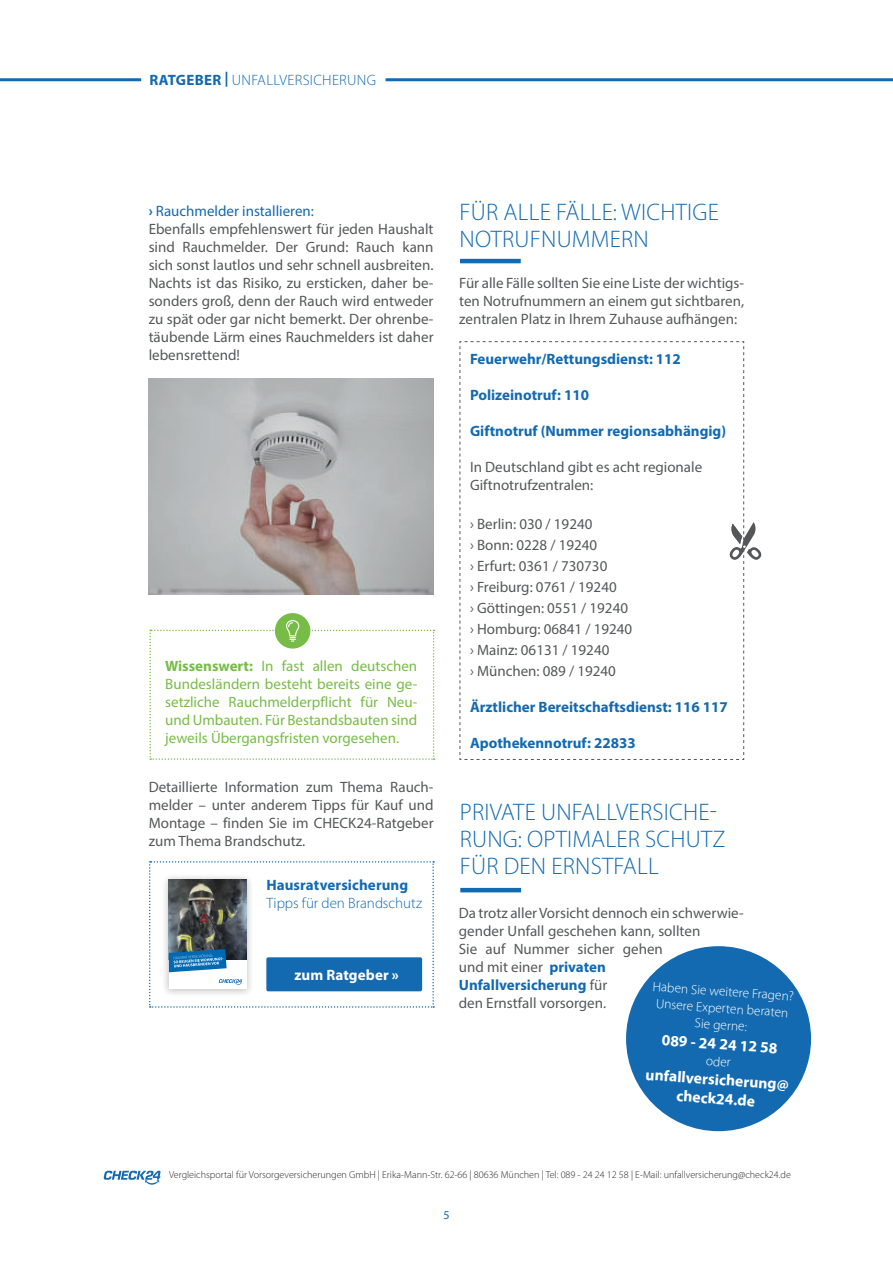
<style>
.page{position:relative;width:893px;height:1263px;background:#fff}
.page>*{position:absolute;margin:0;border:0;box-sizing:border-box;transform-origin:0 0}
.t1{font:300 24px/27px "Myriad Pro";letter-spacing:.01em;color:#136ab0}
.t2{font:700 15.6px/18.9px "Myriad Pro";color:#fff;text-align:center}
.t3{font:15px/18px "Myriad Pro";color:#555859}
.t4{font:15px/18px "Myriad Pro";color:#78bc48;text-align:justify}
.t5{font:700 15px "Myriad Pro";color:#136ab0}
.t6{font:300 15px "Myriad Pro";letter-spacing:.01em;color:#136ab0}
.t7{font:700 15px "Myriad Pro";letter-spacing:.01em;color:#fff}
.t8{font:300 13.35px/16.8px "Myriad Pro";color:#fff;text-align:center}
.t9{font:12px "Myriad Pro";color:#136ab0}
.t10{font:300 10.2px "Myriad Pro";color:#2b292a}
.s1{font-weight:700}
.s2{font-weight:700;color:#136ab0}
.s3{color:#136ab0}
</style>
<div class="page">
<hr style="left:0;top:78px;width:141px;height:3px;background:#136ab0">
<hr style="left:386px;top:78px;width:507px;height:3px;background:#136ab0">
<hr style="left:460px;top:888px;width:61px;height:4px;background:#136ab0">
<hr style="left:460px;top:259px;width:61px;height:4px;background:#136ab0">
<div style="left:626px;top:946px;width:185px;height:185px;background:#136ab0;border-radius:50%"></div>
<svg style="left:460px;top:341px;width:302px;height:419px"></svg>
<div style="left:275px;top:613px;width:35px;height:35px;background:#78bc48;border-radius:50%"></div>
<svg style="left:149px;top:621px;width:286px;height:139px"></svg>
<img style="left:149px;top:379px;width:284px;height:215px">
<svg style="left:104px;top:1171px;width:57px;height:13px"></svg>
<svg style="left:149px;top:861px;width:285px;height:147px"></svg>
<p class="t6" style="left:150px;top:73px;width:228px"><span class="s1">RATGEBER |</span> UNFALLVERSICHERUNG</p>
<p class="t3" style="left:149px;top:202px;width:286px"><span class="s2">›</span> <span class="s3">Rauchmelder installieren:<br></span>Ebenfalls empfehlenswert für jeden Haushalt sind Rauchmelder. Der Grund: Rauch kann sich sonst lautlos und sehr schnell ausbreiten.<br>Nachts ist das Risiko, zu ersticken, daher be&shy;sonders groß, denn der Rauch wird entweder zu spät oder gar nicht bemerkt. Der ohrenbe&shy;täubende Lärm eines Rauchmelders ist daher lebensrettend!</p>
<p class="t4" style="left:165px;top:657px;width:253px"><span class="s1">Wissenswert:</span> In fast allen deutschen Bundesländern besteht bereits eine ge&shy;setzliche Rauchmelderpflicht für Neu&shy;und Umbauten. Für Bestandsbauten sind jeweils Übergangsfristen vorgesehen.</p>
<p class="t3" style="left:149px;top:778px;width:286px;text-align:justify">Detaillierte Information zum Thema Rauch&shy;melder – unter anderem Tipps für Kauf und Montage – finden Sie im CHECK24-Ratgeber zum Thema Brandschutz.</p>
<p class="t5" style="left:266px;top:877px;width:143px">Hausratversicherung</p>
<p class="t6" style="left:266px;top:896px;width:157px">Tipps für den Brandschutz</p>
<p class="t7" style="left:294px;top:967px;width:106px">zum Ratgeber »</p>
<h1 class="t1" style="left:459px;top:200px;width:261px">FÜR ALLE FÄLLE: WICHTIGE<br>NOTRUFNUMMERN</h1>
<p class="t3" style="left:459px;top:274px;width:286px;text-align:justify">Für alle Fälle sollten Sie eine Liste der wichtigs&shy;ten Notrufnummern an einem gut sichtbaren, zentralen Platz in Ihrem Zuhause aufhängen:</p>
<p class="t5" style="left:470px;top:351px;width:212px">Feuerwehr/Rettungsdienst: 112</p>
<p class="t5" style="left:470px;top:387px;width:120px">Polizeinotruf: 110</p>
<p class="t5" style="left:470px;top:423px;width:258px">Giftnotruf (Nummer regionsabhängig)</p>
<p class="t3" style="left:470px;top:458px;width:234px">In Deutschland gibt es acht regionale<br>Giftnotrufzentralen:</p>
<p class="t3" style="left:470px;top:514px;width:164px;line-height:21px">› Berlin: 030 / 19240<br>› Bonn: 0228 / 19240<br>› Erfurt: 0361 / 730730<br>› Freiburg: 0761 / 19240<br>› Göttingen: 0551 / 19240 › Homburg: 06841 / 19240 › Mainz: 06131 / 19240<br>› München: 089 / 19240</p>
<p class="t5" style="left:470px;top:699px;width:259px">Ärztlicher Bereitschaftsdienst: 116 117</p>
<p class="t5" style="left:470px;top:735px;width:167px">Apothekennotruf: 22833</p>
<h1 class="t1" style="left:460px;top:800px;width:267px">PRIVATE UNFALLVERSICHE-<br>RUNG: OPTIMALER SCHUTZ<br>FÜR DEN ERNSTFALL</h1>
<p class="t3" style="left:459px;top:904px;width:286px">Da trotz aller Vorsicht dennoch ein schwerwie&shy;gender Unfall geschehen kann, sollten<br>Sie auf Nummer sicher gehen<br>und mit einer <span class="s2">privaten<br>Unfallversicherung</span> für<br>den Ernstfall vorsorgen.</p>
<p class="t8" style="left:653px;top:979px;width:143px;rotate:4deg">Haben Sie weitere Fragen?<br>Unsere Experten beraten<br>Sie gerne:</p>
<p class="t2" style="left:662px;top:1031px;width:118px;rotate:4deg">089 - 24 24 12 58</p>
<p class="t8" style="left:707px;top:1053px;width:26px;rotate:4deg">oder</p>
<p class="t2" style="left:646px;top:1066px;width:145px;rotate:4deg">unfallversicherung@ check24.de</p>
<p class="t10" style="left:169px;top:1170px;width:623px">Vergleichsportal für Vorsorgeversicherungen GmbH | Erika-Mann-Str. 62-66 | 80636 München | Tel: 089 - 24 24 12 58 | E-Mail: unfallversicherung@check24.de</p>
<p class="t9" style="left:443px;top:1209px;width:8px">5</p>
</div>
